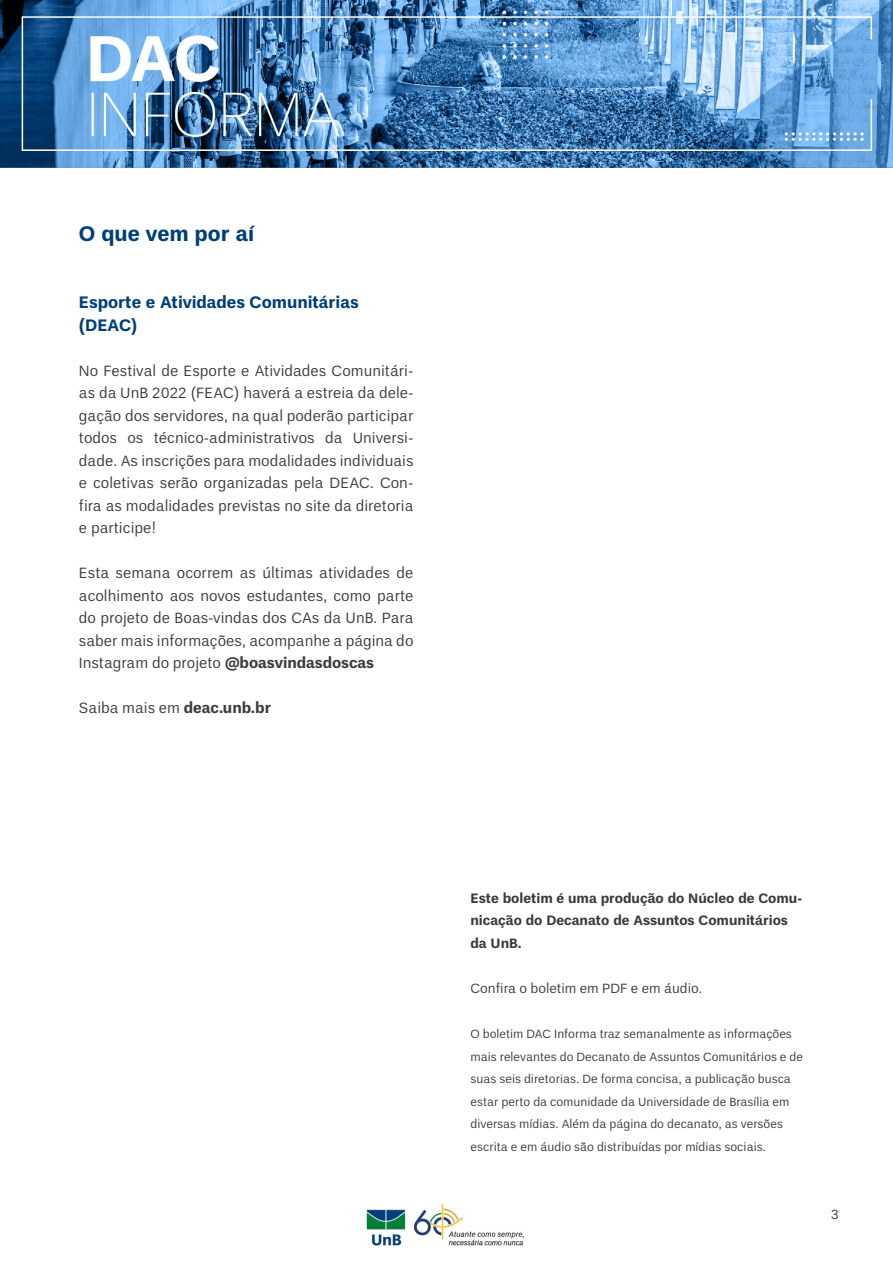
<style>
.page{position:relative;width:893px;height:1263px;background:#fff}
.page>*{position:absolute;margin:0;border:0;box-sizing:border-box;transform-origin:0 0}
.Título{font:700 21px "Un B Pro";color:#003f7a}
.Título-2{font:700 16.5px/22.5px "Un B Pro";color:#003f7a}
.Corpo_de_texto{font:15px/22.5px "Un B Pro";color:#3c3c3b;text-align:justify}
.t1{font:700 13.5px/22.5px "Un B Pro";color:#3c3c3b}
.t2{font:13.5px "Un B Pro";color:#3c3c3b}
.t3{font:12px/22.5px "Un B Pro";color:#3c3c3b}
.s1{font-weight:700}
</style>
<div class="page">
<img style="left:0;top:0;width:893px;height:167px">
<img style="left:366px;top:1204px;width:158px;height:42px">
<p class="Título" style="left:79px;top:221px;width:176px">O que vem por aí</p>
<p class="Título-2" style="left:79px;top:291px;width:281px">Esporte e Atividades Comunitárias (DEAC)</p>
<p class="Corpo_de_texto" style="left:79px;top:359px;width:336px">No Festival de Esporte e Atividades Comunitári&shy;as da UnB 2022 (FEAC) haverá a estreia da dele&shy;gação dos servidores, na qual poderão participar todos os técnico-administrativos da Universi&shy;dade. As inscrições para modalidades individuais e coletivas serão organizadas pela DEAC. Con&shy;fira as modalidades previstas no site da diretoria e participe!</p>
<p class="Corpo_de_texto" style="left:79px;top:562px;width:336px">Esta semana ocorrem as últimas atividades de acolhimento aos novos estudantes, como parte do projeto de Boas-vindas dos CAs da UnB. Para saber mais informações, acompanhe a página do Instagram do projeto <span class="s1">@boasvindasdoscas</span></p>
<p class="Corpo_de_texto" style="left:79px;top:697px;width:194px">Saiba mais em <span class="s1">deac.unb.br</span></p>
<p class="t1" style="left:470px;top:887px;width:333px">Este boletim é uma produção do Núcleo de Comu&shy;nicação do Decanato de Assuntos Comunitários da UnB.</p>
<p class="t2" style="left:470px;top:980px;width:233px">Confira o boletim em PDF e em áudio.</p>
<p class="t3" style="left:470px;top:1022px;width:334px">O boletim DAC Informa traz semanalmente as informações mais relevantes do Decanato de Assuntos Comunitários e de suas seis diretorias. De forma concisa, a publicação busca estar perto da comunidade da Universidade de Brasília em diversas mídias. Além da página do decanato, as versões escrita e em áudio são distribuídas por mídias sociais.</p>
<p class="t2" style="left:831px;top:1206px;width:10px">3</p>
</div>
